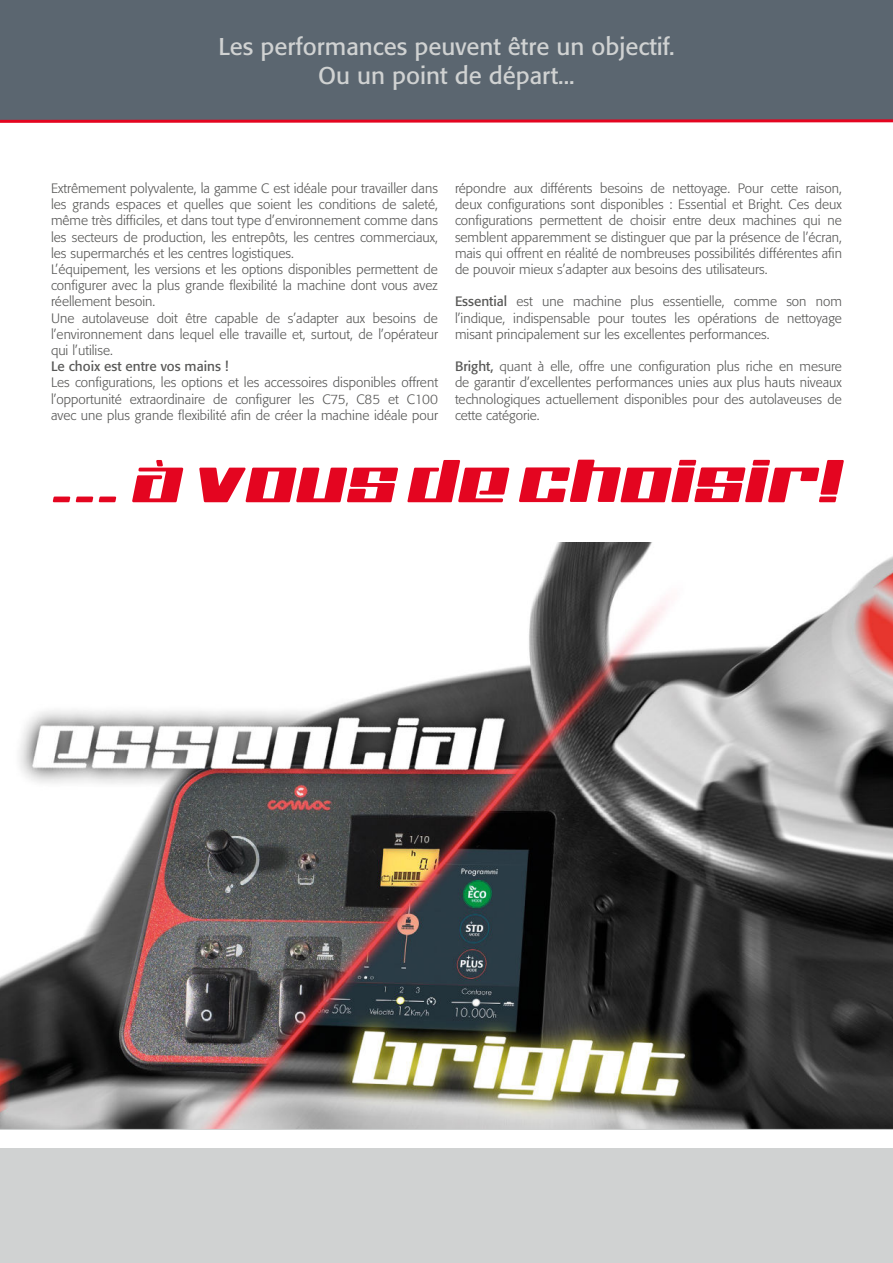
<style>
.page{position:relative;width:893px;height:1263px;background:#fff}
.page>*{position:absolute;margin:0;border:0;box-sizing:border-box;transform-origin:0 0}
.t1{font:24px/28.8px "Formata";color:#d0d2d2;text-align:center}
.t2{font:300 13.5px/16.2px "Formata";color:#575756;text-align:justify}
.t3{font:13.5px "Formata";color:#575756}
.s1{font-weight:400}
</style>
<div class="page">
<img style="left:0;top:543px;width:893px;height:586px">
<hr style="left:0;top:1129px;width:893px;height:1px;background:#d0d2d2">
<div style="left:0;top:0;width:893px;height:122px;background:#5b6670"></div>
<svg style="left:0;top:119px;width:893px;height:4px;background:#d22d42"></svg>
<div style="left:0;top:1148px;width:893px;height:115px;background:#d0d2d2"></div>
<svg style="left:99px;top:496px;width:17px;height:6px"></svg>
<svg style="left:76px;top:496px;width:17px;height:6px"></svg>
<svg style="left:53px;top:496px;width:17px;height:6px"></svg>
<svg style="left:199px;top:468px;width:199px;height:34px"></svg>
<svg style="left:407px;top:460px;width:102px;height:42px"></svg>
<svg style="left:519px;top:460px;width:325px;height:42px"></svg>
<svg style="left:132px;top:460px;width:51px;height:42px"></svg>
<h1 class="t1" style="left:218px;top:33px;width:458px">Les performances peuvent être un objectif.<br>Ou un point de départ...</h1>
<p class="t2" style="left:51px;top:181px;width:388px;text-align:left">Extrêmement polyvalente, la gamme C est idéale pour travailler dans les grands espaces et quelles que soient les conditions de saleté, même très difficiles, et dans tout type d’environnement comme dans les secteurs de production, les entrepôts, les centres commerciaux, les supermarchés et les centres logistiques.<br>L’équipement, les versions et les options disponibles permettent de configurer avec la plus grande flexibilité la machine dont vous avez réellement besoin.<br>Une autolaveuse doit être capable de s’adapter aux besoins de l’environnement dans lequel elle travaille et, surtout, de l’opérateur qui l’utilise.</p>
<p class="t3" style="left:51px;top:359px;width:179px">Le choix est entre vos mains !</p>
<p class="t2" style="left:51px;top:375px;width:388px">Les configurations, les options et les accessoires disponibles offrent l’opportunité extraordinaire de configurer les C75, C85 et C100 avec une plus grande flexibilité afin de créer la machine idéale pour</p>
<p class="t2" style="left:455px;top:181px;width:388px">répondre aux différents besoins de nettoyage. Pour cette raison, deux configurations sont disponibles : Essential et Bright. Ces deux configurations permettent de choisir entre deux machines qui ne semblent apparemment se distinguer que par la présence de l’écran, mais qui offrent en réalité de nombreuses possibilités différentes afin de pouvoir mieux s’adapter aux besoins des utilisateurs.</p>
<p class="t2" style="left:455px;top:294px;width:388px"><span class="s1">Essential</span> est une machine plus essentielle, comme son nom l’indique, indispensable pour toutes les opérations de nettoyage misant principalement sur les excellentes performances.</p>
<p class="t2" style="left:455px;top:359px;width:388px"><span class="s1">Bright,</span> quant à elle, offre une configuration plus riche en mesure de garantir d’excellentes performances unies aux plus hauts niveaux technologiques actuellement disponibles pour des autolaveuses de cette catégorie.</p>
</div>
